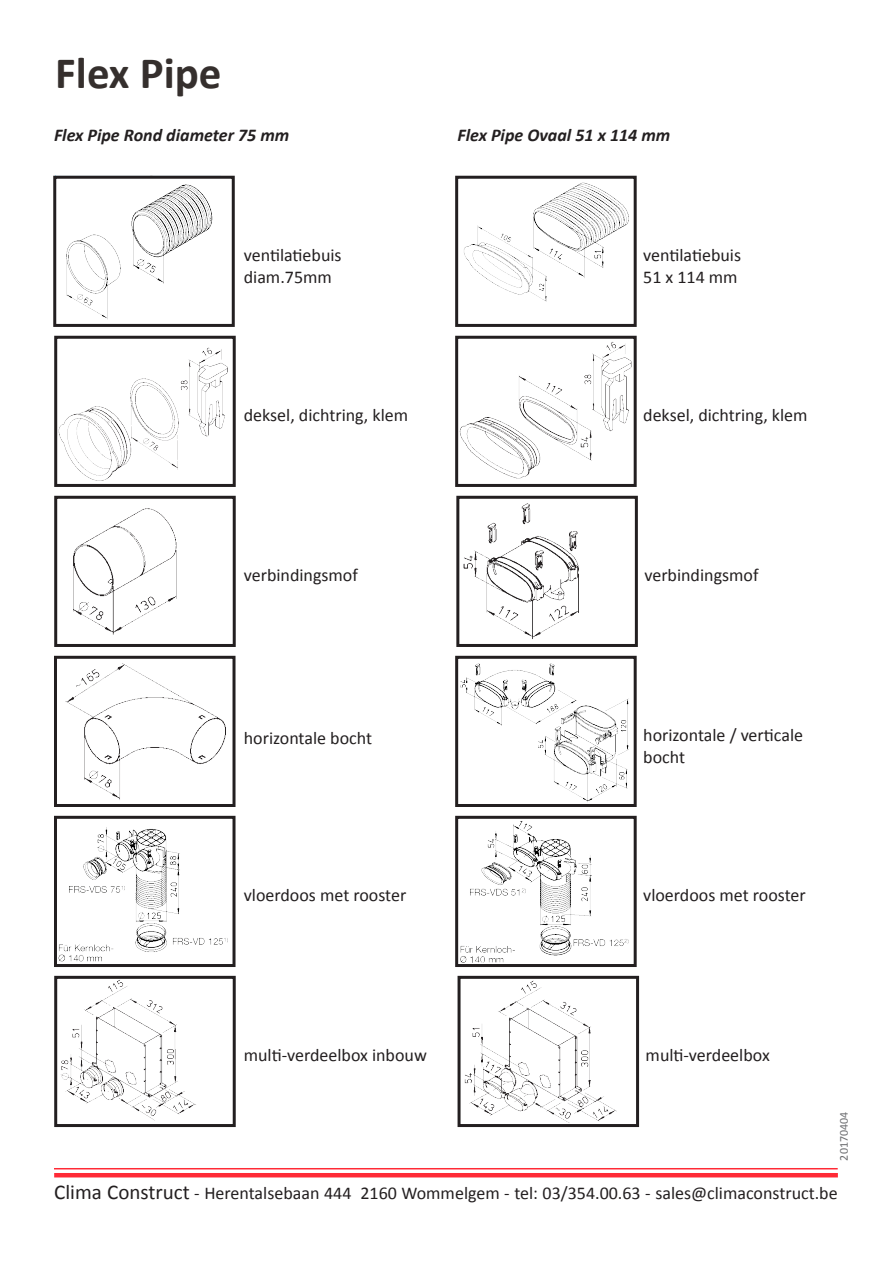
<style>
.page{position:relative;width:893px;height:1263px;background:#fff}
.page>*{position:absolute;margin:0;border:0;box-sizing:border-box;transform-origin:0 0}
.t1{font:700 45px "Calibri";color:#352f2d}
.t2{font:18px/21.6px "Calibri";color:#231f20}
.t3{font:italic 700 18px "Calibri";color:#231f20}
.t4{font:12px "Calibri";color:#6c6d70}
.s1{font-size:21px}
</style>
<div class="page">
<hr style="left:54px;top:1168px;width:784px;height:1px;background:#ff2a36">
<hr style="left:54px;top:1173px;width:784px;height:4px;background:#ff2a36">
<img style="left:66px;top:184px;width:147px;height:136px">
<div style="left:53px;top:176px;width:182px;height:151px;border:3px solid #231f20"></div>
<img style="left:58px;top:347px;width:170px;height:134px">
<div style="left:54px;top:336px;width:182px;height:151px;border:3px solid #231f20"></div>
<img style="left:73px;top:508px;width:104px;height:127px">
<div style="left:54px;top:496px;width:182px;height:151px;border:3px solid #231f20"></div>
<img style="left:65px;top:663px;width:161px;height:137px">
<div style="left:54px;top:656px;width:182px;height:151px;border:3px solid #231f20"></div>
<img style="left:58px;top:827px;width:170px;height:135px">
<div style="left:54px;top:816px;width:182px;height:151px;border:3px solid #231f20"></div>
<img style="left:61px;top:980px;width:135px;height:141px">
<div style="left:54px;top:976px;width:182px;height:151px;border:3px solid #231f20"></div>
<img style="left:464px;top:182px;width:165px;height:120px">
<div style="left:455px;top:176px;width:182px;height:151px;border:3px solid #231f20"></div>
<img style="left:459px;top:341px;width:173px;height:138px">
<div style="left:455px;top:336px;width:182px;height:151px;border:3px solid #231f20"></div>
<img style="left:463px;top:503px;width:116px;height:136px">
<div style="left:456px;top:496px;width:182px;height:151px;border:3px solid #231f20"></div>
<img style="left:460px;top:663px;width:169px;height:139px">
<div style="left:455px;top:656px;width:182px;height:151px;border:3px solid #231f20"></div>
<img style="left:460px;top:821px;width:169px;height:142px">
<div style="left:455px;top:816px;width:182px;height:151px;border:3px solid #231f20"></div>
<img style="left:464px;top:980px;width:153px;height:143px">
<div style="left:458px;top:976px;width:181px;height:151px;border:3px solid #231f20"></div>
<p class="t1" style="left:55px;top:41px;width:168px">Flex Pipe</p>
<p class="t3" style="left:54px;top:122px;width:237px">Flex Pipe Rond diameter 75 mm</p>
<p class="t3" style="left:458px;top:122px;width:214px">Flex Pipe Ovaal 51 x 114 mm</p>
<p class="t2" style="left:244px;top:244px;width:99px">ventilatiebuis diam.75mm</p>
<p class="t2" style="left:643px;top:244px;width:99px">ventilatiebuis</p>
<p class="t2" style="left:643px;top:266px;width:96px">51 x 114 mm</p>
<p class="t2" style="left:244px;top:404px;width:166px">deksel, dichtring, klem</p>
<p class="t2" style="left:643px;top:404px;width:166px">deksel, dichtring, klem</p>
<p class="t2" style="left:244px;top:564px;width:116px">verbindingsmof</p>
<p class="t2" style="left:644px;top:564px;width:116px">verbindingsmof</p>
<p class="t2" style="left:244px;top:726px;width:130px">horizontale bocht</p>
<p class="t2" style="left:643px;top:724px;width:161px">horizontale / verticale bocht</p>
<p class="t2" style="left:244px;top:884px;width:164px">vloerdoos met rooster</p>
<p class="t2" style="left:643px;top:884px;width:164px">vloerdoos met rooster</p>
<p class="t2" style="left:244px;top:1044px;width:185px">multi-verdeelbox inbouw</p>
<p class="t2" style="left:646px;top:1044px;width:126px">multi-verdeelbox</p>
<p class="t4" style="left:836px;top:1160px;width:50px;rotate:-90deg">20170404</p>
<p class="t2" style="left:54px;top:1181px;width:785px"><span class="s1">Clima Construct</span> - Herentalsebaan 444 2160 Wommelgem - tel: 03/354.00.63 - sales@climaconstruct.be</p>
</div>
